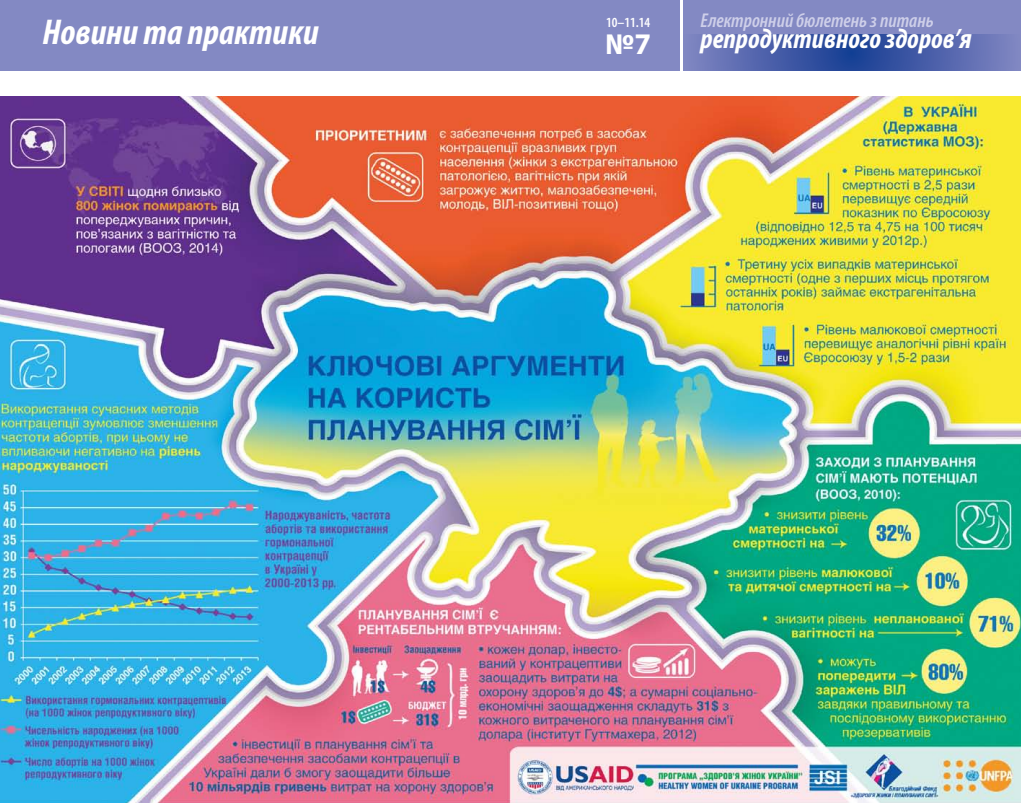
<style>
.page{position:relative;width:1021px;height:803px;background:#fff}
.page>*{position:absolute;margin:0;border:0;box-sizing:border-box;transform-origin:0 0}
.t1{font:italic 700 condensed 36px "Myriad Pro";color:#fff}
.t2{font:700 30px "Myriad Pro";color:#fff}
.t3{font:italic 700 condensed 28px "Myriad Pro";color:#fff}
.t4{font:italic 600 condensed 20px "Myriad Pro";color:#cecfe9}
.t5{font:600 condensed 14px "Myriad Pro";color:#fff}
</style>
<div class="page">
<div style="left:0;top:0;width:1020px;height:71px;background:#8389c3"></div>
<svg style="left:698px;top:35px;width:308px;height:36px"></svg>
<hr style="left:680px;top:0;width:3px;height:71px;background:#fff">
<img style="left:0;top:96px;width:1020px;height:706px">
<h1 class="t1" style="left:43px;top:10px;width:278px">Новини та практики</h1>
<p class="t5" style="left:606px;top:14px;width:46px">10–11.14</p>
<p class="t4" style="left:700px;top:8px;width:235px">Електронний бюлетень з питань</p>
<h2 class="t2" style="left:605px;top:25px;width:47px">№7</h2>
<h3 class="t3" style="left:700px;top:21px;width:272px">репродуктивного здоров’я</h3>
</div>
